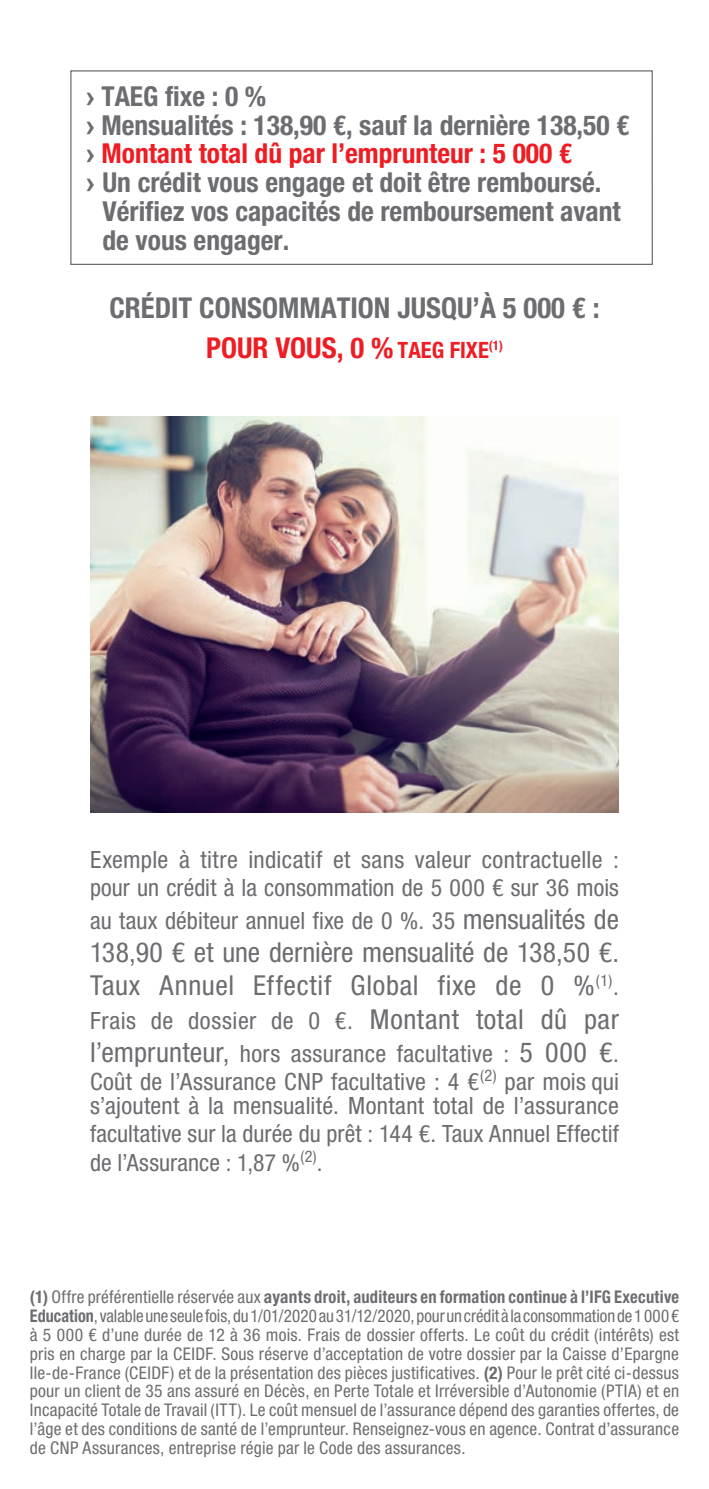
<style>
.page{position:relative;width:709px;height:1489px;background:#fff}
.page>*{position:absolute;margin:0;border:0;box-sizing:border-box;transform-origin:0 0}
.t1{font:700 condensed 28.75px/40px "Helvetica Neue LT Pro";color:#6c6d70;text-align:center}
.t2{font:700 condensed 27.5px/28.8px "Helvetica Neue LT Pro";color:#6c6d70}
.t3{font:condensed 27.5px/33px "Helvetica Neue LT Pro";letter-spacing:.015em;color:#6c6d70}
.t4{font:700 condensed 27.5px "Helvetica Neue LT Pro";color:#ee1d23}
.t5{font:condensed 23.75px/28.5px "Helvetica Neue LT Pro";letter-spacing:.01em;color:#6c6d70}
.t6{font:condensed 17.5px/18.8px "Helvetica Neue LT Pro";letter-spacing:.015em;color:#6c6d70;text-align:justify}
.s1{font-family:"Arial";font-stretch:normal}
.s2{font-family:"Arial";font-stretch:normal;color:#6c6d70}
.s3{color:#ee1d23}
.s4{font-size:22.5px;color:#ee1d23}
.s5{font-size:27.5px}
.s6{font-size:23.75px}
.s7{font-weight:700}
</style>
<div class="page">
<img style="left:90px;top:416px;width:528px;height:396px">
<div style="left:70px;top:70px;width:583px;height:195px;border:1px solid #6c6d70"></div>
<p class="t2" style="left:86px;top:82px;width:182px"><span class="s1">›</span> TAEG fixe : 0 %</p>
<p class="t2" style="left:86px;top:110px;width:545px"><span class="s1">›</span> Mensualités : 138,90 €, sauf la dernière 138,50 €</p>
<p class="t4" style="left:86px;top:137px;width:488px"><span class="s2">›</span> Montant total dû par l’emprunteur : 5 000 €</p>
<p class="t2" style="left:102px;top:168px;width:519px;text-indent:-17px"><span class="s1">›</span> Un crédit vous engage et doit être remboursé.<br>Vérifiez vos capacités de remboursement avant de vous engager.</p>
<p class="t1" style="left:109px;top:288px;width:491px">CRÉDIT CONSOMMATION JUSQU’À 5 000 € :<br><span class="s3">POUR VOUS, 0 %</span> <span class="s4">TAEG FIXE</span><sup>(1)</sup></p>
<p class="t5" style="left:90px;top:844px;width:530px">Exemple à titre indicatif et sans valeur contractuelle : pour un crédit à la consommation de 5 000 € sur 36 mois</p>
<p class="t5" style="left:90px;top:906px;width:530px">au taux débiteur annuel fixe de 0 %. 35 <span class="s5">mensualités de</span></p>
<p class="t3" style="left:90px;top:935px;width:530px">138,90 € et une dernière mensualité de 138,50 €.<br>Taux Annuel Effectif Global fixe de 0 %<sup>(1)</sup><span class="s6">.</span></p>
<p class="t5" style="left:90px;top:1003px;width:530px;line-height:33px">Frais de dossier de 0 €. <span class="s5">Montant total dû par l’emprunteur,</span> hors assurance facultative : <span class="s5">5 000 €</span>.</p>
<p class="t5" style="left:90px;top:1069px;width:530px;line-height:23.5px">Coût de l’Assurance CNP facultative : 4 €<sup>(2)</sup> par mois qui s’ajoutent à la mensualité. Montant total de l’assurance</p>
<p class="t5" style="left:90px;top:1119px;width:530px">facultative sur la durée du prêt : 144 €. Taux Annuel Effectif de l’Assurance : 1,87 %<sup>(2)</sup>.</p>
<p class="t6" style="left:30px;top:1287px;width:651px"><span class="s7">(1)</span> Offre préférentielle réservée aux <span class="s7">ayants droit, auditeurs en formation continue à l’IFG Executive Education</span>, valable une seule fois, du 1/01/2020 au 31/12/2020, pour un crédit à la consommation de 1 000 € à 5 000 € d’une durée de 12 à 36 mois. Frais de dossier offerts. Le coût du crédit (intérêts) est pris en charge par la CEIDF. Sous réserve d’acceptation de votre dossier par la Caisse d’Epargne Ile-de-France (CEIDF) et de la présentation des pièces justificatives. <span class="s7">(2)</span> Pour le prêt cité ci-dessus pour un client de 35 ans assuré en Décès, en Perte Totale et Irréversible d’Autonomie (PTIA) et en Incapacité Totale de Travail (ITT). Le coût mensuel de l’assurance dépend des garanties offertes, de l’âge et des conditions de santé de l’emprunteur. Renseignez-vous en agence. Contrat d’assurance de CNP Assurances, entreprise régie par le Code des assurances.</p>
</div>
